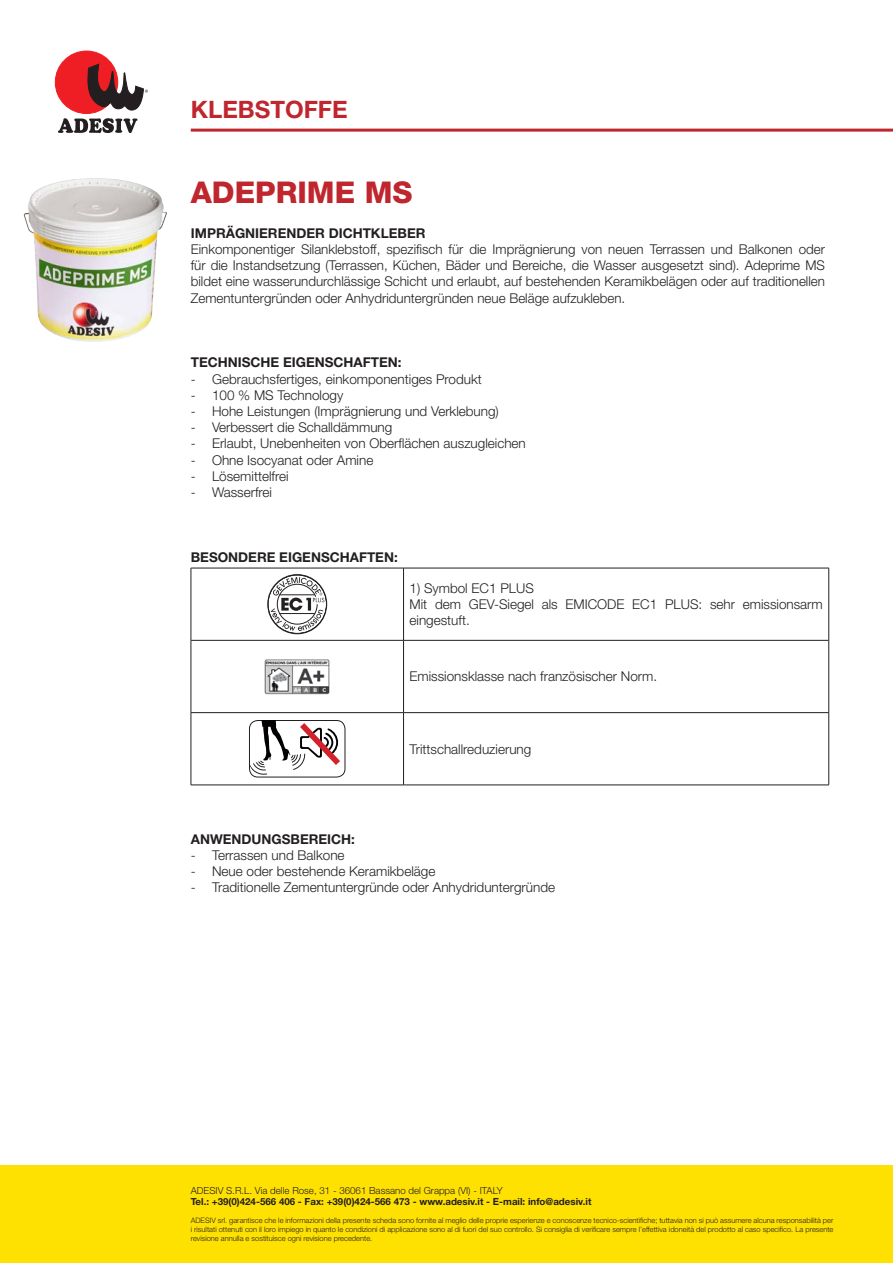
<style>
.page{position:relative;width:893px;height:1263px;background:#fff}
.page>*{position:absolute;margin:0;border:0;box-sizing:border-box;transform-origin:0 0}
.TITOLO{font:800 30px "Helvetica Neue LT Std";color:#c0262d}
.TITOLO-2{font:700 24px "Helvetica Neue LT Std";color:#c0262d}
.TESTO{font:300 13.5px/16.2px "Helvetica Neue LT Std";color:#231f20;text-align:justify}
.TITOLETTI{font:700 13.5px "Helvetica Neue LT Std";color:#231f20}
.t1{font:700 9.75px "Helvetica Neue LT Std";color:#231f20}
.t2{font:300 9.75px "Helvetica Neue LT Std";color:#231f20}
.t3{font:300 7.5px/9px "Helvetica Neue LT Std";color:#231f20;text-align:justify}
</style>
<div class="page">
<div style="left:0;top:1165px;width:893px;height:98px;background:#ffe101"></div>
<svg style="left:58px;top:118px;width:79px;height:15px"></svg>
<div style="left:55px;top:51px;width:63px;height:62px;background:#ee1e24;border-radius:50%"></div>
<div style="left:55px;top:51px;width:63px;height:63px;border:1px solid #ee1e24;border-radius:50%"></div>
<svg style="left:87px;top:64px;width:61px;height:46px"></svg>
<hr style="left:191px;top:129px;width:702px;height:3px;background:#c0262d">
<img style="left:23px;top:178px;width:144px;height:164px">
<hr style="left:191px;top:640px;width:212px;height:1px;background:#231f20">
<hr style="left:404px;top:640px;width:425px;height:1px;background:#231f20">
<hr style="left:191px;top:568px;width:213px;height:1px;background:#231f20">
<hr style="left:191px;top:568px;width:1px;height:72px;background:#231f20">
<hr style="left:404px;top:568px;width:425px;height:1px;background:#231f20">
<hr style="left:403px;top:568px;width:1px;height:72px;background:#231f20">
<hr style="left:828px;top:568px;width:1px;height:72px;background:#231f20">
<hr style="left:191px;top:640px;width:1px;height:72px;background:#231f20">
<hr style="left:403px;top:640px;width:1px;height:72px;background:#231f20">
<hr style="left:828px;top:640px;width:1px;height:72px;background:#231f20">
<hr style="left:191px;top:712px;width:213px;height:1px;background:#231f20">
<hr style="left:191px;top:713px;width:1px;height:72px;background:#231f20">
<hr style="left:404px;top:712px;width:425px;height:1px;background:#231f20">
<hr style="left:403px;top:713px;width:1px;height:72px;background:#231f20">
<hr style="left:828px;top:713px;width:1px;height:72px;background:#231f20">
<hr style="left:191px;top:785px;width:213px;height:1px;background:#231f20">
<hr style="left:404px;top:785px;width:425px;height:1px;background:#231f20">
<svg style="left:271px;top:577px;width:53px;height:54px"></svg>
<div style="left:268px;top:574px;width:59px;height:60px;border:1px solid #231f20;border-radius:50%"></div>
<img style="left:264px;top:659px;width:66px;height:35px">
<svg style="left:249px;top:720px;width:97px;height:56px"></svg>
<p class="TITOLO-2" style="left:191px;top:95px;width:158px">KLEBSTOFFE</p>
<p class="TITOLO" style="left:191px;top:174px;width:223px">ADEPRIME MS</p>
<p class="TITOLETTI" style="left:191px;top:225px;width:236px">IMPRÄGNIERENDER DICHTKLEBER</p>
<p class="TESTO" style="left:191px;top:241px;width:636px">Einkomponentiger Silanklebstoff, spezifisch für die Imprägnierung von neuen Terrassen und Balkonen oder für die Instandsetzung (Terrassen, Küchen, Bäder und Bereiche, die Wasser ausgesetzt sind). Adeprime MS bildet eine wasserundurchlässige Schicht und erlaubt, auf bestehenden Keramikbelägen oder auf traditionellen Zementuntergründen oder Anhydriduntergründen neue Beläge aufzukleben.</p>
<p class="TITOLETTI" style="left:191px;top:354px;width:212px">TECHNISCHE EIGENSCHAFTEN:</p>
<p class="TESTO" style="left:191px;top:370px;width:293px">- Gebrauchsfertiges, einkomponentiges Produkt</p>
<p class="TESTO" style="left:191px;top:387px;width:154px">- 100 % MS Technology</p>
<p class="TESTO" style="left:191px;top:403px;width:310px">- Hohe Leistungen (Imprägnierung und Verklebung)</p>
<p class="TESTO" style="left:191px;top:419px;width:203px">- Verbessert die Schalldämmung</p>
<p class="TESTO" style="left:191px;top:435px;width:337px">- Erlaubt, Unebenheiten von Oberflächen auszugleichen</p>
<p class="TESTO" style="left:191px;top:451px;width:184px">- Ohne Isocyanat oder Amine</p>
<p class="TESTO" style="left:191px;top:468px;width:99px">- Lösemittelfrei</p>
<p class="TESTO" style="left:191px;top:484px;width:83px">- Wasserfrei</p>
<p class="TITOLETTI" style="left:191px;top:549px;width:209px">BESONDERE EIGENSCHAFTEN:</p>
<p class="TESTO" style="left:410px;top:580px;width:126px">1) Symbol EC1 PLUS</p>
<p class="TESTO" style="left:410px;top:596px;width:415px">Mit dem GEV-Siegel als EMICODE EC1 PLUS: sehr emissionsarm eingestuft.</p>
<p class="TESTO" style="left:410px;top:668px;width:249px">Emissionsklasse nach französischer Norm.</p>
<p class="TESTO" style="left:410px;top:740px;width:123px">Trittschallreduzierung</p>
<p class="TITOLETTI" style="left:191px;top:831px;width:166px">ANWENDUNGSBEREICH:</p>
<p class="TESTO" style="left:191px;top:847px;width:155px">- Terrassen und Balkone</p>
<p class="TESTO" style="left:191px;top:863px;width:246px">- Neue oder bestehende Keramikbeläge</p>
<p class="TESTO" style="left:191px;top:879px;width:366px">- Traditionelle Zementuntergründe oder Anhydriduntergründe</p>
<p class="t2" style="left:191px;top:1184px;width:314px">ADESIV S.R.L. Via delle Rose, 31 - 36061 Bassano del Grappa (VI) - ITALY</p>
<p class="t1" style="left:191px;top:1196px;width:402px">Tel.: +39(0)424-566 406 - Fax: +39(0)424-566 473 - www.adesiv.it - E-mail: info@adesiv.it</p>
<p class="t3" style="left:191px;top:1216px;width:644px">ADESIV srl. garantisce che le informazioni della presente scheda sono fornite al meglio delle proprie esperienze e conoscenze tecnico-scientifiche; tuttavia non si può assumere alcuna responsabilità per i risultati ottenuti con il loro impiego in quanto le condizioni di applicazione sono al di fuori del suo controllo. Si consiglia di verificare sempre l’effettiva idoneità del prodotto al caso specifico. La presente revisione annulla e sostituisce ogni revisione precedente.</p>
</div>
